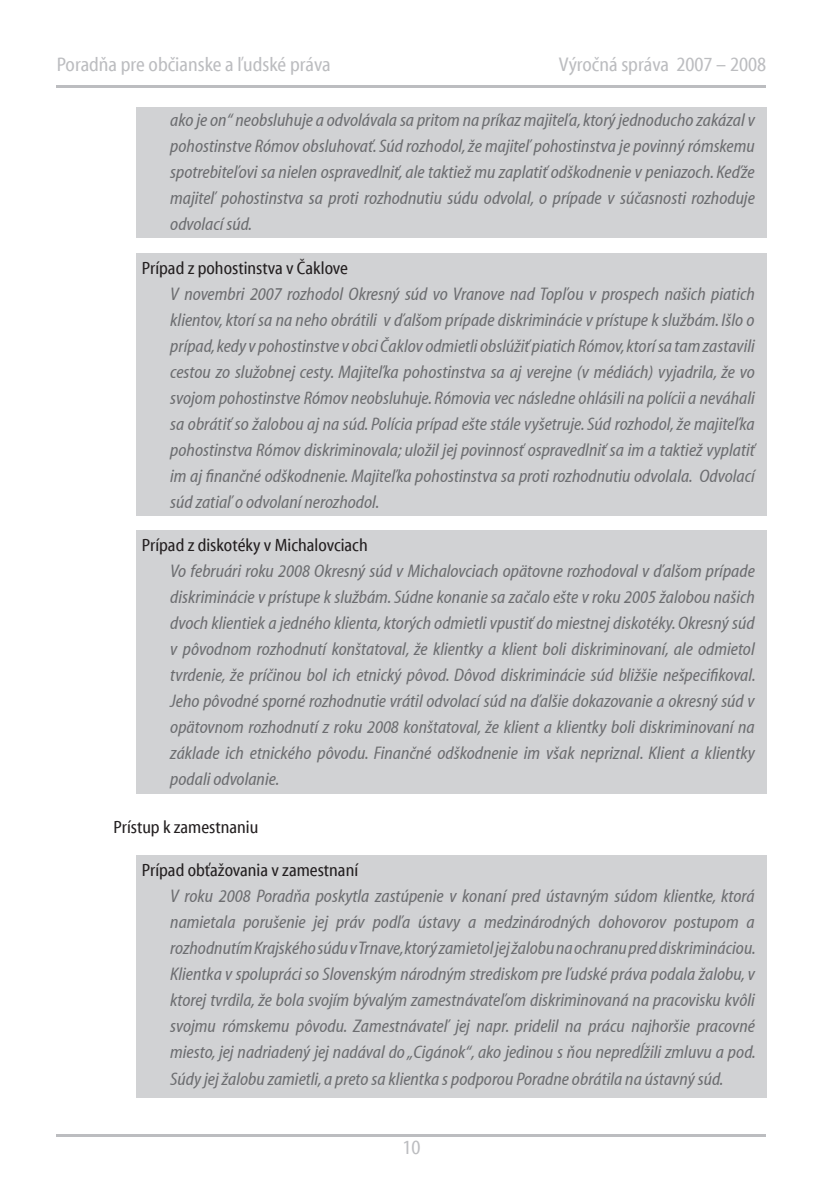
<style>
.page{position:relative;width:840px;height:1191px;background:#fff}
.page>*{position:absolute;margin:0;border:0;box-sizing:border-box;transform-origin:0 0}
.t1{font:20px "Myriad Cn Web";color:#bcbdc0}
.t2{font:18px/26px "Myriad Cn It Web";color:#6c6d70;text-align:justify}
.t3{font:18px "Myriad Cn Web";color:#231f20}
</style>
<div class="page">
<div style="left:136px;top:855px;width:629px;height:243px;background:#d1d2d4"></div>
<div style="left:136px;top:530px;width:629px;height:264px;background:#d1d2d4"></div>
<div style="left:136px;top:253px;width:629px;height:263px;background:#d1d2d4"></div>
<div style="left:136px;top:108px;width:629px;height:130px;background:#d1d2d4"></div>
<hr style="left:57px;top:85px;width:708px;height:3px;background:#bcbdc0">
<hr style="left:57px;top:1134px;width:708px;height:3px;background:#bcbdc0">
<p class="t1" style="left:57px;top:54px;width:275px">Poradňa pre občianske a ľudské práva</p>
<p class="t1" style="left:558px;top:54px;width:209px">Výročná správa 2007 – 2008</p>
<p class="t2" style="left:170px;top:108px;width:585px">ako je on“ neobsluhuje a odvolávala sa pritom na príkaz majiteľa, ktorý jednoducho zakázal v pohostinstve Rómov obsluhovať. Súd rozhodol, že majiteľ pohostinstva je povinný rómskemu spotrebiteľovi sa nielen ospravedlniť, ale taktiež mu zaplatiť odškodnenie v peniazoch. Keďže majiteľ pohostinstva sa proti rozhodnutiu súdu odvolal, o prípade v súčasnosti rozhoduje odvolací súd.</p>
<p class="t3" style="left:142px;top:258px;width:207px">Prípad z pohostinstva v Čaklove</p>
<p class="t2" style="left:170px;top:281px;width:586px">V novembri 2007 rozhodol Okresný súd vo Vranove nad Topľou v prospech našich piatich klientov, ktorí sa na neho obrátili v ďalšom prípade diskriminácie v prístupe k službám. Išlo o prípad, kedy v pohostinstve v obci Čaklov odmietli obslúžiť piatich Rómov, ktorí sa tam zastavili cestou zo služobnej cesty. Majiteľka pohostinstva sa aj verejne (v médiách) vyjadrila, že vo svojom pohostinstve Rómov neobsluhuje. Rómovia vec následne ohlásili na polícii a neváhali sa obrátiť so žalobou aj na súd. Polícia prípad ešte stále vyšetruje. Súd rozhodol, že majiteľka pohostinstva Rómov diskriminovala; uložil jej povinnosť ospravedlniť sa im a taktiež vyplatiť im aj finančné odškodnenie. Majiteľka pohostinstva sa proti rozhodnutiu odvolala. Odvolací súd zatiaľ o odvolaní nerozhodol.</p>
<p class="t3" style="left:142px;top:535px;width:227px">Prípad z diskotéky v Michalovciach</p>
<p class="t2" style="left:170px;top:558px;width:586px">Vo februári roku 2008 Okresný súd v Michalovciach opätovne rozhodoval v ďalšom prípade diskriminácie v prístupe k službám. Súdne konanie sa začalo ešte v roku 2005 žalobou našich dvoch klientiek a jedného klienta, ktorých odmietli vpustiť do miestnej diskotéky. Okresný súd v pôvodnom rozhodnutí konštatoval, že klientky a klient boli diskriminovaní, ale odmietol tvrdenie, že príčinou bol ich etnický pôvod. Dôvod diskriminácie súd bližšie nešpecifikoval.<br>Jeho pôvodné sporné rozhodnutie vrátil odvolací súd na ďalšie dokazovanie a okresný súd v opätovnom rozhodnutí z roku 2008 konštatoval, že klient a klientky boli diskriminovaní na základe ich etnického pôvodu. Finančné odškodnenie im však nepriznal. Klient a klientky podali odvolanie.</p>
<p class="t3" style="left:113px;top:817px;width:146px">Prístup k zamestnaniu</p>
<p class="t3" style="left:142px;top:860px;width:218px">Prípad obťažovania v zamestnaní</p>
<p class="t2" style="left:170px;top:884px;width:586px">V roku 2008 Poradňa poskytla zastúpenie v konaní pred ústavným súdom klientke, ktorá namietala porušenie jej práv podľa ústavy a medzinárodných dohovorov postupom a rozhodnutím Krajského súdu v Trnave, ktorý zamietol jej žalobu na ochranu pred diskrimináciou.<br>Klientka v spolupráci so Slovenským národným strediskom pre ľudské práva podala žalobu, v ktorej tvrdila, že bola svojím bývalým zamestnávateľom diskriminovaná na pracovisku kvôli svojmu rómskemu pôvodu. Zamestnávateľ jej napr. pridelil na prácu najhoršie pracovné miesto, jej nadriadený jej nadával do „Cigánok“, ako jedinou s ňou nepredĺžili zmluvu a pod.<br>Súdy jej žalobu zamietli, a preto sa klientka s podporou Poradne obrátila na ústavný súd.</p>
<p class="t1" style="left:402px;top:1137px;width:20px">10</p>
</div>
